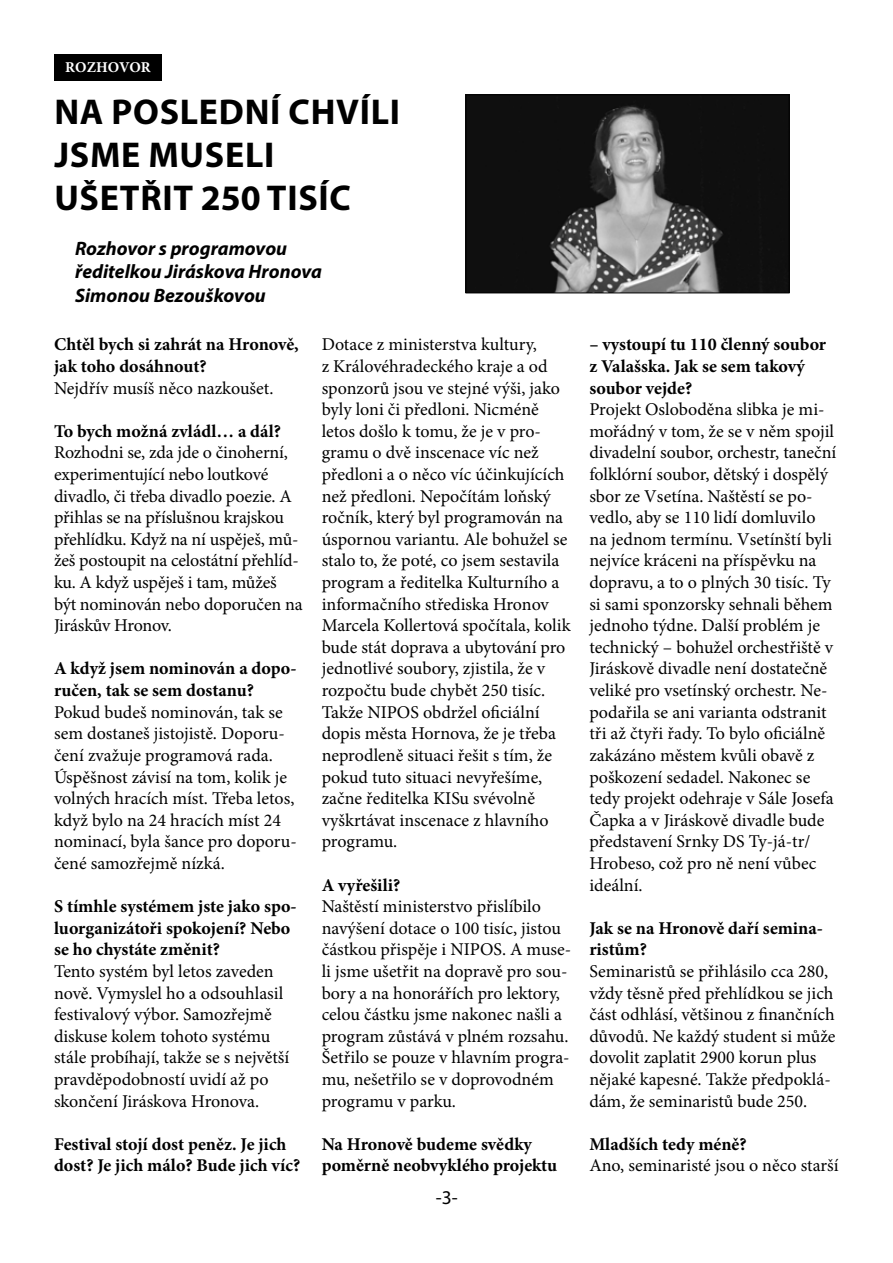
<style>
.page{position:relative;width:893px;height:1263px;background:#fff}
.page>*{position:absolute;margin:0;border:0;box-sizing:border-box;transform-origin:0 0}
.t1{font:700 36px "Myriad Pro";color:#000}
.t2{font:italic 700 19.5px/23.4px "Myriad Pro";color:#000}
.t3{font:19.5px "Myriad Pro";color:#000}
.t4{font:18px/21.6px "Minion Pro";color:#000}
.t5{font:700 18px/21.6px "Minion Pro";color:#000}
.t6{font:700 15px "Minion Pro";color:#fff}
</style>
<div class="page">
<img style="left:468px;top:96px;width:319px;height:195px">
<div style="left:466px;top:94px;width:323px;height:199px;border:1px solid #000"></div>
<div style="left:54px;top:54px;width:108px;height:27px;background:#000"></div>
<p class="t6" style="left:65px;top:56px;width:43px">rozhovo</p>
<p class="t6" style="left:141px;top:56px;width:11px">r</p>
<h1 class="t1" style="left:54px;top:88px;width:80px">NA POSLEDNÍ</h1>
<h1 class="t1" style="left:289px;top:88px;width:20px">CHVÍLI</h1>
<h1 class="t1" style="left:54px;top:131px;width:23px">JSME</h1>
<h1 class="t1" style="left:148px;top:131px;width:22px">MUSELI</h1>
<h1 class="t1" style="left:54px;top:174px;width:21px">UŠETŘIT</h1>
<h1 class="t1" style="left:201px;top:174px;width:84px">250 TISÍC</h1>
<p class="t2" style="left:75px;top:236px;width:248px">Rozhovor s programovou ředitelkou Jiráskova Hronova<br>Simonou Bezouškovou</p>
<p class="t5" style="left:54px;top:334px;width:246px">Chtěl bych si zahrát na Hronově, jak toho dosáhnout?</p>
<p class="t4" style="left:54px;top:377px;width:221px">Nejdřív musíš něco nazkoušet.</p>
<p class="t5" style="left:54px;top:420px;width:228px">To bych možná zvládl… a dál?</p>
<p class="t4" style="left:54px;top:442px;width:250px">Rozhodni se, zda jde o činoherní, experimentující nebo loutkové divadlo, či třeba divadlo poezie. A přihlas se na příslušnou krajskou přehlídku. Když na ní uspěješ, mů&shy;žeš postoupit na celostátní přehlíd&shy;ku. A když uspěješ i tam, můžeš být nominován nebo doporučen na<br>Jiráskův Hronov.</p>
<p class="t5" style="left:54px;top:658px;width:244px">A když jsem nominován a dopo&shy;ručen, tak se sem dostanu?</p>
<p class="t4" style="left:54px;top:701px;width:244px">Pokud budeš nominován, tak se sem dostaneš jistojistě. Doporu&shy;čení zvažuje programová rada.<br>Úspěšnost závisí na tom, kolik je volných hracích míst. Třeba letos, když bylo na 24 hracích míst 24 nominací, byla šance pro doporu&shy;čené samozřejmě nízká.</p>
<p class="t5" style="left:54px;top:895px;width:244px">S tímhle systémem jste jako spo&shy;luorganizátoři spokojení? Nebo se ho chystáte změnit?</p>
<p class="t4" style="left:54px;top:960px;width:237px">Tento systém byl letos zaveden nově. Vymyslel ho a odsouhlasil festivalový výbor. Samozřejmě diskuse kolem tohoto systému stále probíhají, takže se s největší pravděpodobností uvidí až po skončení Jiráskova Hronova.</p>
<p class="t5" style="left:54px;top:1133px;width:248px">Festival stojí dost peněz. Je jich dost? Je jich málo? Bude jich víc?</p>
<p class="t4" style="left:322px;top:334px;width:250px">Dotace z ministerstva kultury,<br>z Královéhradeckého kraje a od sponzorů jsou ve stejné výši, jako byly loni či předloni. Nicméně letos došlo k tomu, že je v pro&shy;gramu o dvě inscenace víc než předloni a o něco víc účinkujících než předloni. Nepočítám loňský ročník, který byl programován na úspornou variantu. Ale bohužel se stalo to, že poté, co jsem sestavila program a ředitelka Kulturního a informačního střediska Hronov<br>Marcela Kollertová spočítala, kolik bude stát doprava a ubytování pro jednotlivé soubory, zjistila, že v rozpočtu bude chybět 250 tisíc.<br>Takže NIPOS obdržel oficiální dopis města Hornova, že je třeba neprodleně situaci řešit s tím, že pokud tuto situaci nevyřešíme, začne ředitelka KISu svévolně vyškrtávat inscenace z hlavního programu.</p>
<p class="t5" style="left:322px;top:874px;width:80px">A vyřešili?</p>
<p class="t4" style="left:322px;top:896px;width:251px">Naštěstí ministerstvo přislíbilo navýšení dotace o 100 tisíc, jistou částkou přispěje i NIPOS. A muse&shy;li jsme ušetřit na dopravě pro sou&shy;bory a na honorářích pro lektory, celou částku jsme nakonec našli a program zůstává v plném rozsahu.<br>Šetřilo se pouze v hlavním progra&shy;mu, nešetřilo se v doprovodném programu v parku.</p>
<p class="t5" style="left:322px;top:1133px;width:237px">Na Hronově budeme svědky poměrně neobvyklého projektu</p>
<p class="t3" style="left:436px;top:1186px;width:23px">-3-</p>
<p class="t5" style="left:589px;top:334px;width:238px">– vystoupí tu 110 členný soubor z Valašska. Jak se sem takový soubor vejde?</p>
<p class="t4" style="left:589px;top:399px;width:249px">Projekt Osloboděna slibka je mi&shy;mořádný v tom, že se v něm spojil divadelní soubor, orchestr, taneční folklórní soubor, dětský i dospělý sbor ze Vsetína. Naštěstí se po&shy;vedlo, aby se 110 lidí domluvilo na jednom termínu. Vsetínští byli nejvíce kráceni na příspěvku na dopravu, a to o plných 30 tisíc. Ty si sami sponzorsky sehnali během jednoho týdne. Další problém je technický – bohužel orchestřiště v<br>Jiráskově divadle není dostatečně veliké pro vsetínský orchestr. Ne&shy;podařila se ani varianta odstranit tři až čtyři řady. To bylo oficiálně zakázáno městem kvůli obavě z poškození sedadel. Nakonec se tedy projekt odehraje v Sále Josefa<br>Čapka a v Jiráskově divadle bude představení Srnky DS Ty-já-tr/<br>Hrobeso, což pro ně není vůbec ideální.</p>
<p class="t5" style="left:589px;top:917px;width:235px">Jak se na Hronově daří semina&shy;ristům?</p>
<p class="t4" style="left:589px;top:960px;width:248px">Seminaristů se přihlásilo cca 280, vždy těsně před přehlídkou se jich část odhlásí, většinou z finančních důvodů. Ne každý student si může dovolit zaplatit 2900 korun plus nějaké kapesné. Takže předpoklá&shy;dám, že seminaristů bude 250.</p>
<p class="t5" style="left:589px;top:1133px;width:159px">Mladších tedy méně?</p>
<p class="t4" style="left:589px;top:1155px;width:251px">Ano, seminaristé jsou o něco starší</p>
</div>
